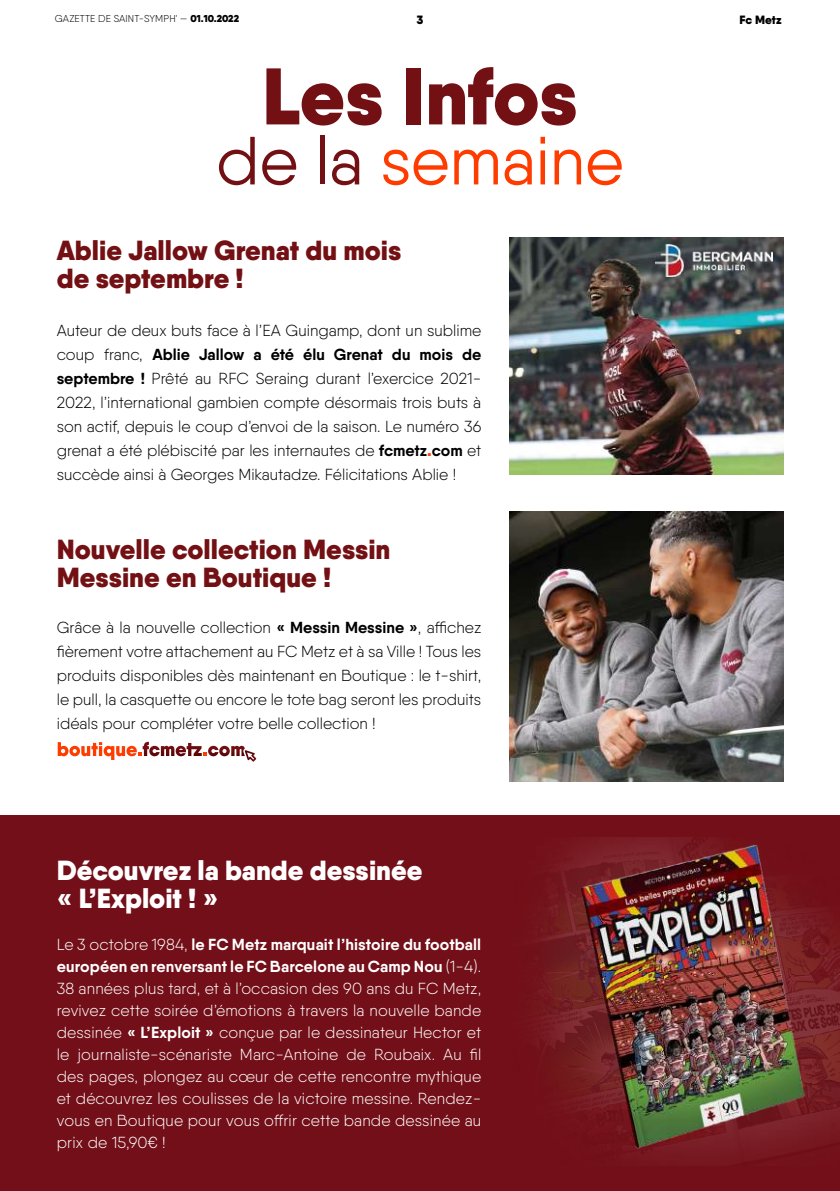
<style>
.page{position:relative;width:840px;height:1191px;background:#fff}
.page>*{position:absolute;margin:0;border:0;box-sizing:border-box;transform-origin:0 0}
.t1{font:900 80px "Qanelas";color:#731014}
.t2{font:68px "Qanelas";color:#ff3c00}
.t3{font:900 27.6px/28px "Qanelas";color:#731014}
.t4{font:900 27.6px/28px "Qanelas";color:#fff}
.t5{font:300 16px/24px "Qanelas";color:#000;text-align:justify}
.t6{font:300 16px/22px "Qanelas";letter-spacing:.01em;color:#fff;text-align:justify}
.t7{font:900 12px "Qanelas";color:#000}
.t8{font:300 10px "Qanelas";letter-spacing:.01em;color:#000}
.s1{font-weight:900}
.s2{color:#731014}
.s3{font-weight:700}
.s4{font-weight:900;color:#ff3d00}
</style>
<div class="page">
<div style="left:0;top:815px;width:839px;height:376px;background:#730f18"></div>
<img style="left:538px;top:837px;width:301px;height:319px">
<img style="left:509px;top:238px;width:273px;height:237px">
<img style="left:509px;top:512px;width:273px;height:269px">
<svg style="left:58px;top:742px;width:198px;height:19px"></svg>
<img style="left:655px;top:245px;width:117px;height:32px">
<p class="t8" style="left:55px;top:13px;width:186px">GAZETTE DE SAINT-SYMPH' — <span class="s1">01.10.2022</span></p>
<p class="t7" style="left:739px;top:12px;width:43px">Fc Metz</p>
<p class="t7" style="left:416px;top:12px;width:8px">3</p>
<h1 class="t1" style="left:262px;top:45px;width:317px">Les Infos</h1>
<h2 class="t2" style="left:216px;top:119px;width:409px"><span class="s2">de la</span> semaine</h2>
<h3 class="t3" style="left:57px;top:236px;width:346px">Ablie Jallow Grenat du mois de septembre !</h3>
<p class="t5" style="left:57px;top:318px;width:426px">Auteur de deux buts face à l’EA Guingamp, dont un sublime coup franc, <span class="s3">Ablie Jallow a été élu Grenat du mois de septembre !</span> Prêté au RFC Seraing durant l’exercice 2021- 2022, l’international gambien compte désormais trois buts à son actif, depuis le coup d’envoi de la saison. Le numéro 36 grenat a été plébiscité par les internautes de <span class="s3">fcmetz</span><span class="s4">.</span><span class="s3">com</span> et succède ainsi à Georges Mikautadze. Félicitations Ablie !</p>
<h3 class="t3" style="left:57px;top:535px;width:335px">Nouvelle collection Messin<br>Messine en Boutique !</h3>
<p class="t5" style="left:57px;top:615px;width:426px">Grâce à la nouvelle collection <span class="s3">« Messin Messine »</span>, affichez fièrement votre attachement au FC Metz et à sa Ville ! Tous les produits disponibles dès maintenant en Boutique : le t-shirt, le pull, la casquette ou encore le tote bag seront les produits idéals pour compléter votre belle collection !</p>
<h3 class="t4" style="left:57px;top:856px;width:367px">Découvrez la bande dessinée « L’Exploit ! »</h3>
<p class="t6" style="left:57px;top:933px;width:426px">Le 3 octobre 1984, <span class="s3">le FC Metz marquait l’histoire du football européen en renversant le FC Barcelone au Camp Nou</span> (1-4).<br>38 années plus tard, et à l’occasion des 90 ans du FC Metz, revivez cette soirée d’émotions à travers la nouvelle bande dessinée <span class="s3">« L’Exploit »</span> conçue par le dessinateur Hector et le journaliste-scénariste Marc-Antoine de Roubaix. Au fil des pages, plongez au cœur de cette rencontre mythique et découvrez les coulisses de la victoire messine. Rendez&shy;vous en Boutique pour vous offrir cette bande dessinée au prix de 15,90€ !</p>
</div>
